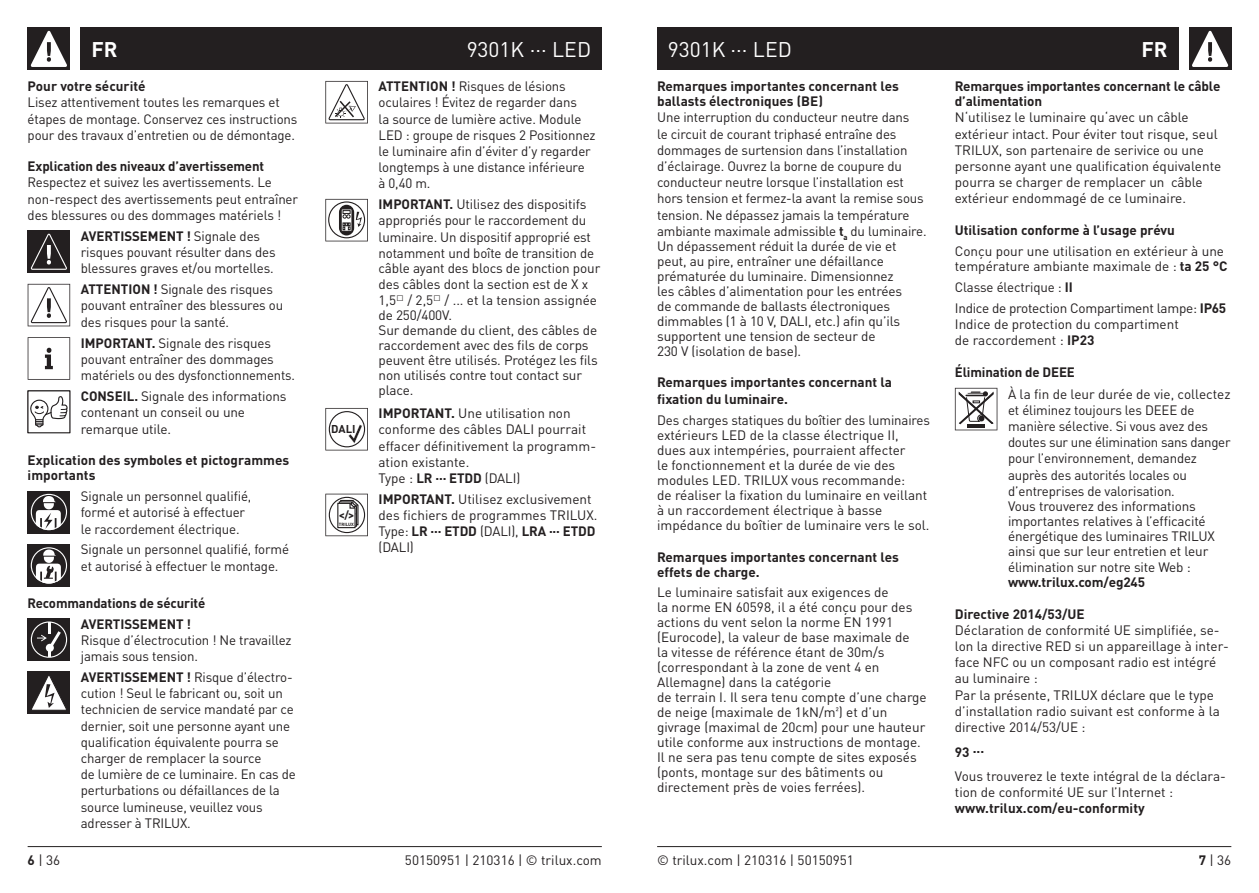
<style>
.page{position:relative;width:1259px;height:893px;background:#fff}
.page>*{position:absolute;margin:0;border:0;box-sizing:border-box;transform-origin:0 0}
.t1{font:21px "DIN Pro";color:#fff}
.t2{font:700 21px "DIN Pro";color:#fff}
.t3{font:13.5px/16.2px "DIN Pro";letter-spacing:-.01em;color:#231f20}
.t4{font:700 13.5px/15px "DIN Pro";color:#231f20}
.t5{font:700 11.25px "DIN Pro";color:#231f20}
.t6{font:700 4.5px "DIN Pro";color:#231f20}
.t7{font:700 4.35px "DIN Pro";color:#231f20}
.s1{font-weight:700}
</style>
<div class="page">
<div style="left:81px;top:28px;width:521px;height:42px;background:#231f20"></div>
<div style="left:657px;top:28px;width:521px;height:42px;background:#231f20"></div>
<hr style="left:657px;top:846px;width:574px;height:1px;background:#231f20">
<hr style="left:28px;top:846px;width:574px;height:1px;background:#231f20">
<div style="left:1188px;top:28px;width:43px;height:42px;background:#231f20"></div>
<svg style="left:1192px;top:31px;width:36px;height:36px"></svg>
<div style="left:28px;top:28px;width:42px;height:42px;background:#231f20"></div>
<svg style="left:31px;top:31px;width:36px;height:36px"></svg>
<div style="left:28px;top:230px;width:42px;height:43px;background:#231f20"></div>
<svg style="left:31px;top:234px;width:36px;height:36px"></svg>
<svg style="left:28px;top:284px;width:42px;height:42px"></svg>
<svg style="left:28px;top:337px;width:42px;height:43px"></svg>
<svg style="left:28px;top:391px;width:42px;height:42px"></svg>
<div style="left:28px;top:491px;width:42px;height:42px;background:#231f20"></div>
<svg style="left:31px;top:494px;width:36px;height:36px"></svg>
<div style="left:28px;top:544px;width:42px;height:43px;background:#231f20"></div>
<svg style="left:31px;top:547px;width:36px;height:37px"></svg>
<div style="left:28px;top:618px;width:42px;height:43px;background:#231f20"></div>
<svg style="left:31px;top:621px;width:36px;height:37px"></svg>
<svg style="left:955px;top:388px;width:42px;height:42px"></svg>
<svg style="left:325px;top:199px;width:43px;height:42px"></svg>
<svg style="left:325px;top:81px;width:43px;height:42px"></svg>
<div style="left:28px;top:671px;width:42px;height:43px;background:#231f20"></div>
<svg style="left:32px;top:676px;width:34px;height:34px"></svg>
<svg style="left:325px;top:494px;width:43px;height:42px"></svg>
<svg style="left:325px;top:408px;width:43px;height:42px"></svg>
<h1 class="t1" style="left:467px;top:33px;width:126px">9301K ... LED</h1>
<h1 class="t1" style="left:668px;top:33px;width:126px">9301K ... LED</h1>
<h1 class="t2" style="left:91px;top:33px;width:28px">FR</h1>
<h1 class="t2" style="left:1141px;top:33px;width:28px">FR</h1>
<p class="t4" style="left:28px;top:78px;width:119px">Pour votre sécurité</p>
<p class="t3" style="left:28px;top:93px;width:271px">Lisez attentivement toutes les remarques et étapes de montage. Conservez ces instructions pour des travaux d’entretien ou de démontage.</p>
<p class="t4" style="left:28px;top:158px;width:238px">Explication des niveaux d’avertissement</p>
<p class="t3" style="left:28px;top:174px;width:272px">Respectez et suivez les avertissements. Le non-respect des avertissements peut entraîner des blessures ou des dommages matériels !</p>
<p class="t3" style="left:81px;top:227px;width:196px"><span class="s1">AVERTISSEMENT !</span> Signale des risques pouvant résulter dans des blessures graves et/ou mortelles.</p>
<p class="t3" style="left:81px;top:280px;width:204px"><span class="s1">ATTENTION !</span> Signale des risques pouvant entraîner des blessures ou des risques pour la santé.</p>
<p class="t3" style="left:81px;top:334px;width:216px"><span class="s1">IMPORTANT.</span> Signale des risques pouvant entraîner des dommages matériels ou des dysfonctionnements.</p>
<p class="t3" style="left:81px;top:387px;width:207px"><span class="s1">CONSEIL.</span> Signale des informations contenant un conseil ou une remarque utile.</p>
<p class="t4" style="left:28px;top:452px;width:263px">Explication des symboles et pictogrammes importants</p>
<p class="t3" style="left:81px;top:487px;width:172px">Signale un personnel qualifié, formé et autorisé à effectuer le raccordement électrique.</p>
<p class="t3" style="left:81px;top:541px;width:210px">Signale un personnel qualifié, formé et autorisé à effectuer le montage.</p>
<p class="t4" style="left:81px;top:591px;width:126px;line-height:21px;text-indent:-53px">Recommandations de sécurité<br>AVERTISSEMENT !</p>
<p class="t3" style="left:81px;top:631px;width:212px">Risque d’électrocution ! Ne travaillez jamais sous tension.</p>
<p class="t4" style="left:955px;top:78px;width:267px">Remarques importantes concernant le câble d’alimentation</p>
<p class="t3" style="left:955px;top:108px;width:268px">N‘utilisez le luminaire qu‘avec un câble extérieur intact. Pour éviter tout risque, seul TRILUX, son partenaire de serivice ou une personne ayant une qualification équivalente pourra se charger de remplacer un câble extérieur endommagé de ce luminaire.</p>
<p class="t3" style="left:378px;top:77px;width:219px"><span class="s1">ATTENTION !</span> Risques de lésions oculaires ! Évitez de regarder dans<br>la source de lumière active. Module<br>LED : groupe de risques 2 Positionnez le luminaire afin d’éviter d’y regarder longtemps à une distance inférieure<br>à 0,40 m.</p>
<p class="t4" style="left:657px;top:78px;width:243px">Remarques importantes concernant les ballasts électroniques (BE)</p>
<p class="t3" style="left:657px;top:109px;width:271px;line-height:15.6px">Une interruption du conducteur neutre dans<br>le circuit de courant triphasé entraîne des dommages de surtension dans l’installation d’éclairage. Ouvrez la borne de coupure du conducteur neutre lorsque l’installation est hors tension et fermez-la avant la remise sous tension. Ne dépassez jamais la température ambiante maximale admissible <span class="s1">t</span><sub>a</sub> du luminaire.<br>Un dépassement réduit la durée de vie et peut, au pire, entraîner une défaillance prématurée du luminaire. Dimensionnez<br>les câbles d’alimentation pour les entrées<br>de commande de ballasts électroniques dimmables (1 à 10 V, DALI, etc.) afin qu’ils supportent une tension de secteur de<br>230 V (isolation de base).</p>
<p class="t3" style="left:378px;top:196px;width:223px;line-height:15.5px"><span class="s1">IMPORTANT.</span> Utilisez des dispositifs appropriés pour le raccordement du luminaire. Un dispositif approprié est notamment und boîte de transition de câble ayant des blocs de jonction pour des câbles dont la section est de X x<br>1,5<sup>□</sup> / 2,5<sup>□</sup> / ... et la tension assignée de 250/400V.<br>Sur demande du client, des câbles de raccordement avec des fils de corps peuvent être utilisés. Protégez les fils non utilisés contre tout contact sur place.</p>
<p class="t4" style="left:955px;top:222px;width:222px">Utilisation conforme à l’usage prévu</p>
<p class="t3" style="left:955px;top:243px;width:274px;line-height:15px">Conçu pour une utilisation en extérieur à une température ambiante maximale de : <span class="s1">ta 25 °C</span></p>
<p class="t3" style="left:955px;top:278px;width:119px">Classe électrique : <span class="s1">II</span></p>
<p class="t3" style="left:955px;top:299px;width:273px">Indice de protection Compartiment lampe: <span class="s1">IP65<br></span>Indice de protection du compartiment<br>de raccordement : <span class="s1">IP23</span></p>
<p class="t4" style="left:955px;top:364px;width:122px">Élimination de DEEE</p>
<p class="t3" style="left:1008px;top:385px;width:224px;line-height:15.8px">À la fin de leur durée de vie, collectez et éliminez toujours les DEEE de manière sélective. Si vous avez des doutes sur une élimination sans danger pour l’environnement, demandez auprès des autorités locales ou d’entreprises de valorisation.<br>Vous trouverez des informations importantes relatives à l’efficacité énergétique des luminaires TRILUX ainsi que sur leur entretien et leur élimination sur notre site Web :</p>
<p class="t4" style="left:1008px;top:574px;width:139px">www.trilux.com/eg245</p>
<p class="t4" style="left:955px;top:605px;width:131px">Directive 2014/53/UE</p>
<p class="t3" style="left:955px;top:621px;width:275px">Déclaration de conformité UE simplifiée, se&shy;lon la directive RED si un appareillage à inter&shy;face NFC ou un composant radio est intégré au luminaire :<br>Par la présente, TRILUX déclare que le type d’installation radio suivant est conforme à la directive 2014/53/UE :</p>
<p class="t3" style="left:955px;top:767px;width:273px">Vous trouverez le texte intégral de la déclara&shy;tion de conformité UE sur l’Internet :</p>
<p class="t4" style="left:955px;top:800px;width:191px">www.trilux.com/eu-conformity</p>
<p class="t4" style="left:657px;top:373px;width:236px;line-height:16.5px">Remarques importantes concernant la fixation du luminaire.</p>
<p class="t3" style="left:657px;top:412px;width:274px;line-height:15px">Des charges statiques du boîtier des luminaires extérieurs LED de la classe électrique II, dues aux intempéries, pourraient affecter<br>le fonctionnement et la durée de vie des modules LED. TRILUX vous recommande:<br>de réaliser la fixation du luminaire en veillant à un raccordement électrique à basse impédance du boîtier de luminaire vers le sol.</p>
<p class="t3" style="left:378px;top:404px;width:219px"><span class="s1">IMPORTANT.</span> Une utilisation non conforme des câbles DALI pourrait effacer définitivement la programm&shy;ation existante.<br>Type : <span class="s1">LR </span><sup>...</sup> <span class="s1">ETDD</span> (DALI)</p>
<p class="t5" style="left:331px;top:420px;width:26px">DALI</p>
<p class="t3" style="left:378px;top:490px;width:220px"><span class="s1">IMPORTANT.</span> Utilisez exclusivement des fichiers de programmes TRILUX.<br>Type: <span class="s1">LR </span><sup>...</sup> <span class="s1">ETDD</span> (DALI), <span class="s1">LRA </span><sup>...</sup> <span class="s1">ETDD </span>(DALI)</p>
<p class="t5" style="left:341px;top:503px;width:18px">&lt;/&gt;</p>
<p class="t7" style="left:342px;top:518px;width:16px">TRILUX</p>
<p class="t5" style="left:339px;top:504px;width:18px">&lt;/&gt;</p>
<p class="t7" style="left:340px;top:520px;width:16px">TRILUX</p>
<p class="t6" style="left:339px;top:521px;width:17px">TRILUX</p>
<p class="t4" style="left:657px;top:548px;width:243px">Remarques importantes concernant les effets de charge.</p>
<p class="t3" style="left:657px;top:584px;width:271px;line-height:15px">Le luminaire satisfait aux exigences de<br>la norme EN 60598, il a été conçu pour des actions du vent selon la norme EN 1991 (Eurocode), la valeur de base maximale de<br>la vitesse de référence étant de 30m/s (correspondant à la zone de vent 4 en Allemagne) dans la catégorie<br>de terrain I. Il sera tenu compte d’une charge de neige (maximale de 1kN/m²) et d’un givrage (maximal de 20cm) pour une hauteur utile conforme aux instructions de montage.<br>Il ne sera pas tenu compte de sites exposés (ponts, montage sur des bâtiments ou directement près de voies ferrées).</p>
<p class="t3" style="left:81px;top:668px;width:217px"><span class="s1">AVERTISSEMENT !</span> Risque d’électro&shy;cution ! Seul le fabricant ou, soit un technicien de service mandaté par ce dernier, soit une personne ayant une qualification équivalente pourra se charger de remplacer la source<br>de lumière de ce luminaire. En cas de perturbations ou défaillances de la source lumineuse, veuillez vous adresser à TRILUX.</p>
<p class="t4" style="left:955px;top:740px;width:31px">93 ...</p>
<p class="t3" style="left:28px;top:851px;width:34px"><span class="s1">6</span> | 36</p>
<p class="t3" style="left:405px;top:851px;width:198px">50150951 | 210316 | © trilux.com</p>
<p class="t3" style="left:657px;top:851px;width:198px">© trilux.com | 210316 | 50150951</p>
<p class="t3" style="left:1198px;top:851px;width:34px"><span class="s1">7</span> | 36</p>
</div>
